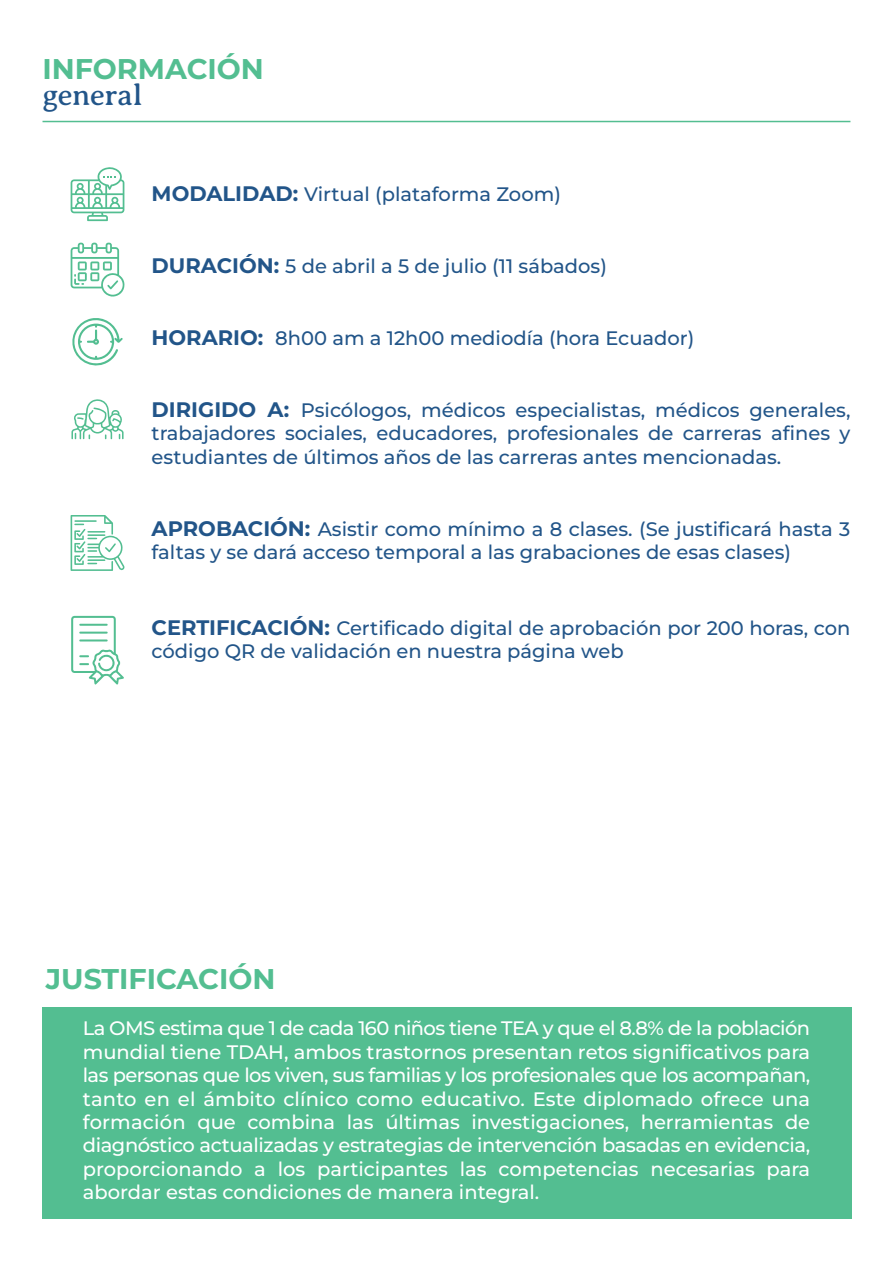
<style>
.page{position:relative;width:893px;height:1263px;background:#fff}
.page>*{position:absolute;margin:0;border:0;box-sizing:border-box;transform-origin:0 0}
.t1{font:30px "Averia Serif Libre";letter-spacing:-.015em;color:#225589}
.t2{font:700 28.5px "Montserrat";color:#53be91}
.t3{font:500 19.5px/23.4px "Montserrat";color:#225589}
.t4{font:500 19.5px/23.4px "Montserrat";color:#fff;text-align:justify}
.s1{font-weight:700;font-size:21px}
</style>
<div class="page">
<div style="left:43px;top:1007px;width:808px;height:211px;background:#53be91"></div>
<svg style="left:71px;top:399px;width:53px;height:40px"></svg>
<svg style="left:71px;top:167px;width:53px;height:54px"></svg>
<svg style="left:71px;top:616px;width:53px;height:68px"></svg>
<svg style="left:71px;top:243px;width:54px;height:53px"></svg>
<hr style="left:43px;top:121px;width:807px;height:1px;background:#53be91">
<svg style="left:72px;top:318px;width:51px;height:48px"></svg>
<svg style="left:71px;top:515px;width:54px;height:56px"></svg>
<h2 class="t2" style="left:43px;top:50px;width:223px">INFORMACIÓN</h2>
<h1 class="t1" style="left:43px;top:78px;width:101px">general</h1>
<p class="t3" style="left:152px;top:182px;width:411px"><span class="s1">MODALIDAD:</span> Virtual (plataforma Zoom)</p>
<p class="t3" style="left:152px;top:254px;width:457px"><span class="s1">DURACIÓN:</span> 5 de abril a 5 de julio (11 sábados)</p>
<p class="t3" style="left:152px;top:326px;width:544px"><span class="s1">HORARIO:</span> 8h00 am a 12h00 mediodía (hora Ecuador)</p>
<p class="t3" style="left:152px;top:398px;width:700px;text-align:justify"><span class="s1">DIRIGIDO A:</span> Psicólogos, médicos especialistas, médicos generales, trabajadores sociales, educadores, profesionales de carreras afines y estudiantes de últimos años de las carreras antes mencionadas.</p>
<p class="t3" style="left:152px;top:517px;width:700px"><span class="s1">APROBACIÓN:</span> Asistir como mínimo a 8 clases. (Se justificará hasta 3 faltas y se dará acceso temporal a las grabaciones de esas clases)</p>
<p class="t3" style="left:152px;top:616px;width:700px"><span class="s1">CERTIFICACIÓN:</span> Certificado digital de aprobación por 200 horas, con código QR de validación en nuestra página web</p>
<h2 class="t2" style="left:46px;top:960px;width:231px">JUSTIFICACIÓN</h2>
<p class="t4" style="left:83px;top:1016px;width:729px">La OMS estima que 1 de cada 160 niños tiene TEA y que el 8.8% de la población mundial tiene TDAH, ambos trastornos presentan retos significativos para las personas que los viven, sus familias y los profesionales que los acompañan, tanto en el ámbito clínico como educativo. Este diplomado ofrece una formación que combina las últimas investigaciones, herramientas de diagnóstico actualizadas y estrategias de intervención basadas en evidencia, proporcionando a los participantes las competencias necesarias para abordar estas condiciones de manera integral.</p>
</div>
